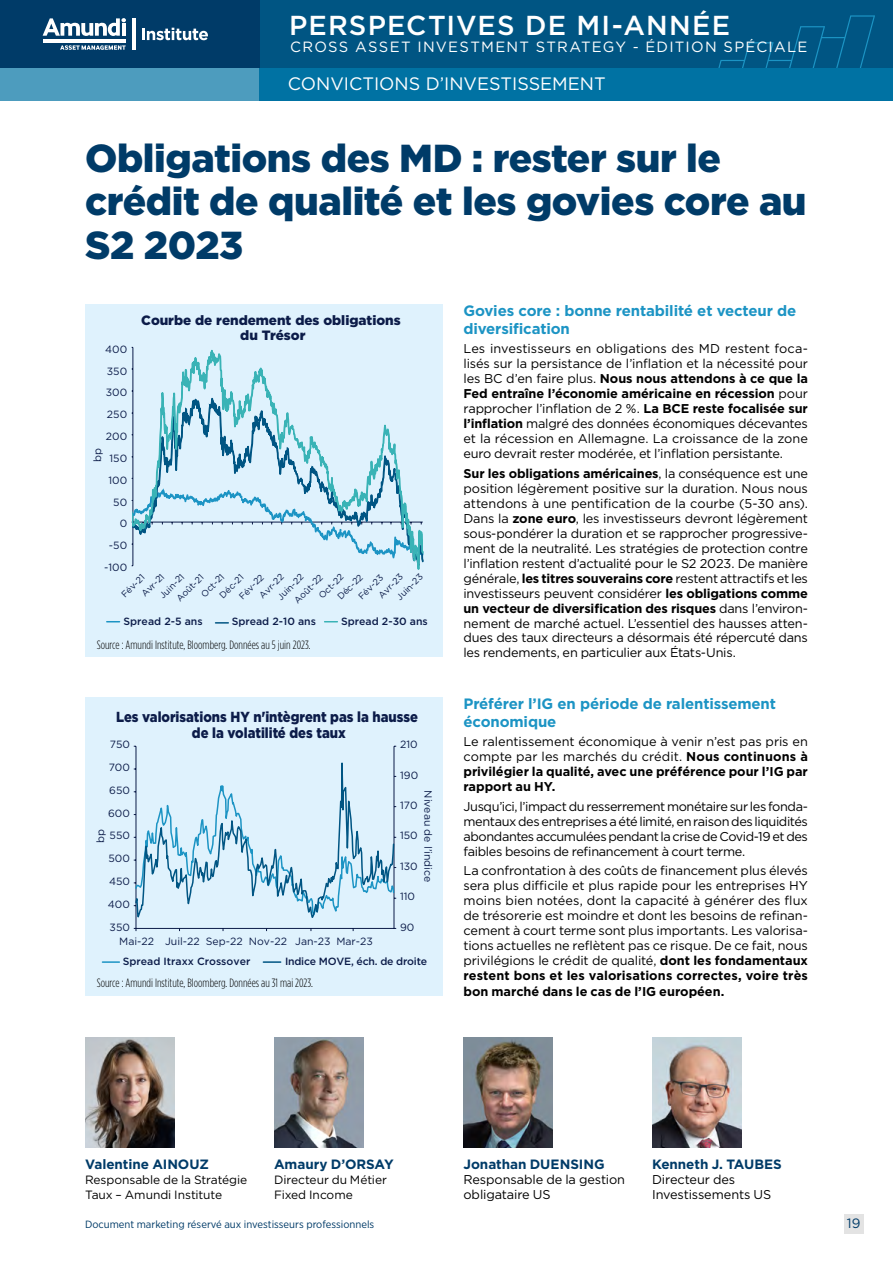
<style>
.page{position:relative;width:893px;height:1263px;background:#fff}
.page>*{position:absolute;margin:0;border:0;box-sizing:border-box;transform-origin:0 0}
.t1{font:900 39px/43.5px "Gotham";letter-spacing:-.01em;color:#003b68}
.t2{font:500 27.45px "Gotham";letter-spacing:.04em;color:#fff}
.t3{font:18px "Gotham";color:#fff}
.t4{font:700 15px/18px "Gotham";letter-spacing:-.01em;color:#1c94c4}
.t5{font:14.85px "Gotham";letter-spacing:.085em;color:#fff}
.t6{font:900 14.55px/16.2px "Gotham";color:#0c1c49;text-align:center;scale:.89 1}
.t7{font:700 13.5px "Gotham";letter-spacing:-.005em;color:#003b68}
.t8{font:900 13.5px/14.4px "Gotham";color:#0c1c49;text-align:center}
.t9{font:13.5px "Gotham";color:#003b68}
.t10{font:12.75px/15px "Gotham";letter-spacing:-.015em;color:#000;text-align:justify}
.t11{font:700 12.75px/15px "Gotham";letter-spacing:-.005em;color:#000;text-align:justify}
.t12{font:300 12px "Gotham Condensed";letter-spacing:.005em;color:#000}
.t13{font:12px/15px "Gotham";letter-spacing:-.005em;color:#000}
.t14{font:10.5px "Gotham";color:#0c1c49}
.t15{font:500 10.5px "Gotham";color:#0c1c49}
.t16{font:10.5px "Gotham Narrow";color:#003b68;scale:1.05 1}
.t17{font:500 10.5px "Gotham";letter-spacing:-.02em;color:#0c1c49}
.t18{font:9px "Gotham";color:#0c1c49}
.s1{font-weight:700}
.s2{font-weight:400}
</style>
<div class="page">
<div style="left:0;top:0;width:893px;height:68px;background:#005583"></div>
<svg style="left:718px;top:15px;width:157px;height:53px"></svg>
<div style="left:0;top:0;width:259px;height:68px;background:#003b68"></div>
<svg style="left:43px;top:18px;width:83px;height:18px"></svg>
<hr style="left:122px;top:23px;width:4px;height:13px;background:#fff">
<hr style="left:43px;top:39px;width:83px;height:3px;background:#fff">
<svg style="left:60px;top:45px;width:66px;height:5px"></svg>
<hr style="left:132px;top:18px;width:3px;height:32px;background:#fff">
<svg style="left:142px;top:28px;width:66px;height:12px"></svg>
<div style="left:0;top:68px;width:893px;height:33px;background:#4d9cbe"></div>
<div style="left:259px;top:68px;width:634px;height:33px;background:#0072a3"></div>
<img style="left:652px;top:1037px;width:89px;height:111px">
<img style="left:85px;top:1037px;width:89px;height:111px">
<img style="left:274px;top:1037px;width:89px;height:111px">
<img style="left:463px;top:1037px;width:90px;height:111px">
<div style="left:85px;top:304px;width:357px;height:353px;background:#dff2fd"></div>
<hr style="left:133px;top:347px;width:1px;height:219px;background:#0c1c49">
<svg style="left:132px;top:350px;width:291px;height:219px"></svg>
<svg style="left:216px;top:622px;width:12px;height:2px"></svg>
<svg style="left:325px;top:621px;width:12px;height:1px"></svg>
<svg style="left:107px;top:621px;width:13px;height:1px"></svg>
<div style="left:85px;top:697px;width:357px;height:299px;background:#dff2fd"></div>
<hr style="left:394px;top:746px;width:1px;height:182px;background:#0c1c49">
<hr style="left:136px;top:746px;width:1px;height:182px;background:#0c1c49">
<hr style="left:136px;top:928px;width:258px;height:1px;background:#0c1c49">
<svg style="left:134px;top:745px;width:261px;height:178px"></svg>
<svg style="left:102px;top:961px;width:17px;height:2px"></svg>
<svg style="left:263px;top:961px;width:18px;height:2px"></svg>
<div style="left:844px;top:1214px;width:19px;height:19px;background:#e3e3e3"></div>
<h2 class="t2" style="left:289px;top:7px;width:443px">PERSPECTIVES DE MI-ANNÉE</h2>
<p class="t5" style="left:290px;top:37px;width:519px">CROSS ASSET INVESTMENT STRATEGY - ÉDITION SPÉCIALE</p>
<h3 class="t3" style="left:288px;top:72px;width:319px">CONVICTIONS D’INVESTISSEMENT</h3>
<h1 class="t1" style="left:85px;top:136px;width:723px">Obligations des MD : rester sur le crédit de qualité et les govies core au<br>S2 2023</h1>
<p class="t14" style="left:105px;top:342px;width:24px">400</p>
<p class="t14" style="left:107px;top:364px;width:22px">350</p>
<p class="t14" style="left:106px;top:386px;width:23px">300</p>
<p class="t14" style="left:107px;top:408px;width:22px">250</p>
<p class="t14" style="left:106px;top:429px;width:23px">200</p>
<p class="t14" style="left:91px;top:462px;width:15px;rotate:-90deg">bp</p>
<p class="t14" style="left:109px;top:452px;width:19px">150</p>
<p class="t14" style="left:108px;top:473px;width:20px">100</p>
<p class="t14" style="left:113px;top:495px;width:15px">50</p>
<p class="t14" style="left:120px;top:517px;width:9px">0</p>
<p class="t14" style="left:109px;top:539px;width:20px">-50</p>
<p class="t14" style="left:104px;top:560px;width:25px">-100</p>
<p class="t8" style="left:141px;top:313px;width:261px">Courbe de rendement des obligations du Trésor</p>
<p class="t18" style="left:257px;top:593px;width:32px;rotate:-45deg">Avr-22</p>
<p class="t18" style="left:275px;top:594px;width:34px;rotate:-45deg">Juin-22</p>
<p class="t18" style="left:316px;top:593px;width:32px;rotate:-45deg">Oct-22</p>
<p class="t18" style="left:394px;top:594px;width:35px;rotate:-45deg">Juin-23</p>
<p class="t18" style="left:376px;top:593px;width:32px;rotate:-45deg">Avr-23</p>
<p class="t18" style="left:139px;top:591px;width:30px;rotate:-45deg">Avr-21</p>
<p class="t18" style="left:157px;top:593px;width:32px;rotate:-45deg">Juin-21</p>
<p class="t18" style="left:198px;top:591px;width:30px;rotate:-45deg">Oct-21</p>
<p class="t18" style="left:237px;top:593px;width:32px;rotate:-45deg">Fév-22</p>
<p class="t18" style="left:292px;top:597px;width:38px;rotate:-45deg">Août-22</p>
<p class="t18" style="left:335px;top:594px;width:33px;rotate:-45deg">Déc-22</p>
<p class="t18" style="left:356px;top:593px;width:33px;rotate:-45deg">Fév-23</p>
<p class="t18" style="left:119px;top:592px;width:30px;rotate:-45deg">Fév-21</p>
<p class="t18" style="left:174px;top:596px;width:36px;rotate:-45deg">Août-21</p>
<p class="t18" style="left:217px;top:593px;width:31px;rotate:-45deg">Déc-21</p>
<p class="t15" style="left:124px;top:614px;width:81px">Spread 2-5 ans</p>
<p class="t15" style="left:232px;top:614px;width:86px">Spread 2-10 ans</p>
<p class="t15" style="left:341px;top:614px;width:88px">Spread 2-30 ans</p>
<p class="t12" style="left:97px;top:637px;width:215px">Source : Amundi Institute, Bloomberg. Données au 5 juin 2023.</p>
<p class="t6" style="left:116px;top:708px;width:341px">Les valorisations HY n'intègrent pas la hausse de la volatilité des taux</p>
<p class="t14" style="left:110px;top:738px;width:22px">750</p>
<p class="t14" style="left:109px;top:761px;width:23px">700</p>
<p class="t14" style="left:109px;top:783px;width:22px">650</p>
<p class="t14" style="left:108px;top:806px;width:23px">600</p>
<p class="t14" style="left:94px;top:843px;width:15px;rotate:-90deg">bp</p>
<p class="t14" style="left:110px;top:829px;width:22px">550</p>
<p class="t14" style="left:109px;top:852px;width:23px">500</p>
<p class="t14" style="left:109px;top:874px;width:22px">450</p>
<p class="t14" style="left:108px;top:897px;width:24px">400</p>
<p class="t14" style="left:110px;top:920px;width:22px">350</p>
<p class="t14" style="left:119px;top:934px;width:255px">Mai-22 Juil-22 Sep-22 Nov-22 Jan-23 Mar-23</p>
<p class="t14" style="left:400px;top:738px;width:19px">210</p>
<p class="t14" style="left:400px;top:768px;width:20px">190</p>
<p class="t14" style="left:435px;top:790px;width:93px;rotate:90deg">Niveau de l’indice</p>
<p class="t14" style="left:400px;top:799px;width:19px">170</p>
<p class="t14" style="left:400px;top:829px;width:19px">150</p>
<p class="t14" style="left:400px;top:859px;width:19px">130</p>
<p class="t14" style="left:400px;top:890px;width:17px">110</p>
<p class="t14" style="left:400px;top:920px;width:16px">90</p>
<p class="t15" style="left:123px;top:954px;width:129px">Spread Itraxx Crossover</p>
<p class="t17" style="left:285px;top:954px;width:144px">Indice MOVE, éch. de droite</p>
<p class="t12" style="left:97px;top:976px;width:218px">Source : Amundi Institute, Bloomberg. Données au 31 mai 2023.</p>
<p class="t4" style="left:463px;top:302px;width:334px">Govies core : bonne rentabilité et vecteur de diversification</p>
<p class="t10" style="left:463px;top:341px;width:346px">Les investisseurs en obligations des MD restent foca&shy;lisés sur la persistance de l’inflation et la nécessité pour les BC d’en faire plus. <span class="s1">Nous nous attendons à ce que la Fed entraîne l’économie américaine en récession</span> pour rapprocher l’inflation de 2 %. <span class="s1">La BCE reste focalisée sur l’inflation</span> malgré des données économiques décevantes et la récession en Allemagne. La croissance de la zone euro devrait rester modérée, et l’inflation persistante.</p>
<p class="t10" style="left:463px;top:465px;width:346px"><span class="s1">Sur les obligations américaines</span>, la conséquence est une position légèrement positive sur la duration. Nous nous attendons à une pentification de la courbe (5-30 ans).<br>Dans la <span class="s1">zone euro</span>, les investisseurs devront légèrement sous-pondérer la duration et se rapprocher progressive&shy;ment de la neutralité. Les stratégies de protection contre l’inflation restent d’actualité pour le S2 2023. De manière générale, <span class="s1">les titres souverains core</span> restent attractifs et les investisseurs peuvent considérer <span class="s1">les obligations comme un vecteur de diversification des risques</span> dans l’environ&shy;nement de marché actuel. L’essentiel des hausses atten&shy;dues des taux directeurs a désormais été répercuté dans les rendements, en particulier aux États-Unis.</p>
<p class="t4" style="left:463px;top:695px;width:314px">Préférer l’IG en période de ralentissement économique</p>
<p class="t11" style="left:463px;top:734px;width:346px"><span class="s2">Le ralentissement économique à venir n’est pas pris en compte par les marchés du crédit.</span> Nous continuons à privilégier la qualité, avec une préférence pour l’IG par rapport au HY.</p>
<p class="t10" style="left:463px;top:798px;width:346px">Jusqu’ici, l’impact du resserrement monétaire sur les fonda&shy;mentaux des entreprises a été limité, en raison des liquidités abondantes accumulées pendant la crise de Covid-19 et des faibles besoins de refinancement à court terme.</p>
<p class="t10" style="left:463px;top:862px;width:346px">La confrontation à des coûts de financement plus élevés sera plus difficile et plus rapide pour les entreprises HY moins bien notées, dont la capacité à générer des flux de trésorerie est moindre et dont les besoins de refinan&shy;cement à court terme sont plus importants. Les valorisa&shy;tions actuelles ne reflètent pas ce risque. De ce fait, nous privilégions le crédit de qualité, <span class="s1">dont les fondamentaux restent bons et les valorisations correctes, voire très bon marché dans le cas de l’IG européen.</span></p>
<p class="t7" style="left:85px;top:1155px;width:125px">Valentine AINOUZ</p>
<p class="t13" style="left:85px;top:1172px;width:164px">Responsable de la Stratégie<br>Taux – Amundi Institute</p>
<p class="t7" style="left:274px;top:1155px;width:121px">Amaury D’ORSAY</p>
<p class="t13" style="left:274px;top:1172px;width:114px">Directeur du Métier<br>Fixed Income</p>
<p class="t7" style="left:463px;top:1155px;width:143px">Jonathan DUENSING</p>
<p class="t10" style="left:463px;top:1172px;width:163px">Responsable de la gestion obligataire US</p>
<p class="t7" style="left:652px;top:1155px;width:131px">Kenneth J. TAUBES</p>
<p class="t10" style="left:652px;top:1172px;width:121px">Directeur des<br>Investissements US</p>
<p class="t16" style="left:85px;top:1218px;width:277px">Document marketing réservé aux investisseurs professionnels</p>
<p class="t9" style="left:847px;top:1215px;width:15px">19</p>
</div>
